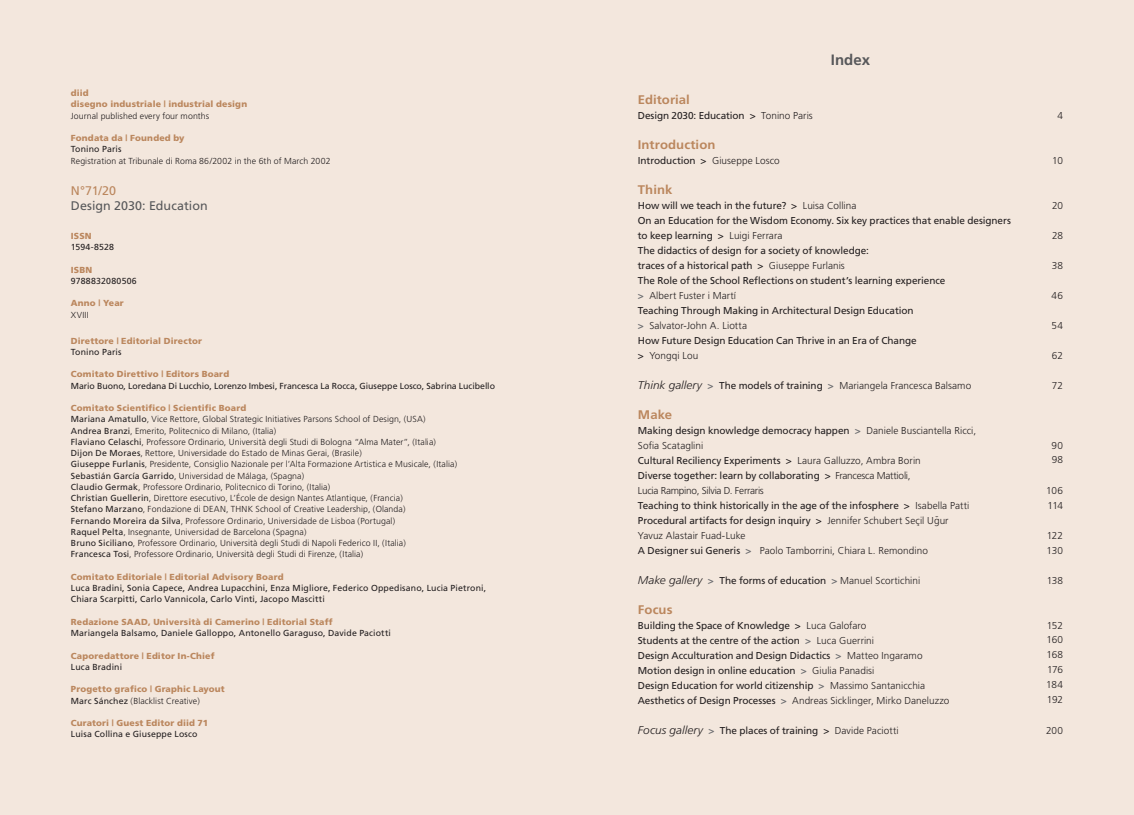
<style>
.page{position:relative;width:1134px;height:815px;background:#f3e7dd}
.page>*{position:absolute;margin:0;border:0;box-sizing:border-box;transform-origin:0 0}
.t1{font:700 15px "Frutiger";color:#57585a}
.t2{font:700 12.5px "Frutiger";letter-spacing:.005em;color:#bb875e;scale:1.05 1}
.t3{font:12.5px "Frutiger";color:#57585a}
.t4{font:12.5px "Frutiger";color:#bb875e}
.t5{font:10px/15px "Frutiger";letter-spacing:-.01em;color:#231f20}
.t6{font:300 10px "Frutiger";letter-spacing:.005em;color:#231f20}
.t7{font:300 8.75px/11.2px "Frutiger";letter-spacing:.01em;color:#231f20}
.t8{font:8.75px/11.2px "Frutiger";letter-spacing:.01em;color:#231f20}
.t9{font:900 8.75px/11.2px "Frutiger";letter-spacing:.015em;color:#bb875e}
.s1{font-weight:400}
.s2{font-weight:300}
.s3{font-weight:700;color:#6c6d70}
.s4{font-style:italic;font-size:11.25px}
.s5{font-weight:300;font-style:italic;font-size:11.25px}
</style>
<div class="page">
<p class="t9" style="left:71px;top:87px;width:178px">diid<br>disegno industriale | industrial design</p>
<p class="t9" style="left:71px;top:132px;width:115px">Fondata da | Founded by</p>
<p class="t7" style="left:71px;top:110px;width:140px">Journal published every four months</p>
<p class="t8" style="left:71px;top:144px;width:52px">Tonino Paris</p>
<p class="t7" style="left:71px;top:155px;width:261px">Registration at Tribunale di Roma 86/2002 in the 6th of March 2002</p>
<p class="t3" style="left:71px;top:199px;width:138px">Design 2030: Education</p>
<p class="t4" style="left:71px;top:184px;width:47px">N°71/20</p>
<p class="t9" style="left:71px;top:230px;width:22px">ISSN</p>
<p class="t9" style="left:71px;top:264px;width:23px">ISBN</p>
<p class="t9" style="left:71px;top:297px;width:54px">Anno | Year</p>
<p class="t9" style="left:71px;top:335px;width:133px">Direttore | Editorial Director</p>
<p class="t9" style="left:71px;top:369px;width:160px">Comitato Direttivo | Editors Board</p>
<p class="t9" style="left:71px;top:402px;width:177px">Comitato Scientifico | Scientific Board</p>
<p class="t8" style="left:71px;top:242px;width:45px">1594-8528</p>
<p class="t8" style="left:71px;top:275px;width:67px">9788832080506</p>
<p class="t7" style="left:71px;top:309px;width:19px">XVIII</p>
<p class="t8" style="left:71px;top:346px;width:52px">Tonino Paris</p>
<p class="t8" style="left:71px;top:380px;width:426px">Mario Buono, Loredana Di Lucchio, Lorenzo Imbesi, Francesca La Rocca, Giuseppe Losco, Sabrina Lucibello</p>
<p class="t7" style="left:71px;top:414px;width:388px"><span class="s1">Mariana Amatullo</span>, Vice Rettore, Global Strategic Initiatives Parsons School of Design, (USA)<br><span class="s1">Andrea Branzi</span>, Emerito, Politecnico di Milano, (Italia)<br><span class="s1">Flaviano Celaschi</span>, Professore Ordinario, Università degli Studi di Bologna “Alma Mater”, (Italia)<br><span class="s1">Dijon De Moraes</span>, Rettore, Universidade do Estado de Minas Gerai, (Brasile)<br><span class="s1">Giuseppe Furlanis</span>, Presidente, Consiglio Nazionale per l’Alta Formazione Artistica e Musicale, (Italia)<br><span class="s1">Sebastián García Garrido</span>, Universidad de Málaga, (Spagna)<br><span class="s1">Claudio Germak</span>, Professore Ordinario, Politecnico di Torino, (Italia)<br><span class="s1">Christian Guellerin</span>, Direttore esecutivo, L’École de design Nantes Atlantique, (Francia)<br><span class="s1">Stefano Marzano</span>, Fondazione di DEAN, THNK School of Creative Leadership, (Olanda)<br><span class="s1">Fernando Moreira da Silva</span>, Professore Ordinario, Universidade de Lisboa (Portugal)<br><span class="s1">Raquel Pelta</span>, Insegnante, Universidad de Barcelona (Spagna)<br><span class="s1">Bruno Siciliano</span>, Professore Ordinario, Università degli Studi di Napoli Federico II, (Italia)<br><span class="s1">Francesca Tosi</span>, Professore Ordinario, Università degli Studi di Firenze, (Italia)</p>
<p class="t8" style="left:71px;top:582px;width:417px">Luca Bradini, Sonia Capece, Andrea Lupacchini, Enza Migliore, Federico Oppedisano, Lucia Pietroni,<br>Chiara Scarpitti, Carlo Vannicola, Carlo Vinti, Jacopo Mascitti</p>
<p class="t8" style="left:71px;top:627px;width:322px">Mariangela Balsamo, Daniele Galloppo, Antonello Garaguso, Davide Paciotti</p>
<p class="t8" style="left:71px;top:661px;width:53px">Luca Bradini</p>
<p class="t7" style="left:71px;top:695px;width:131px"><span class="s1">Marc Sánchez</span> (Blacklist Creative)</p>
<p class="t8" style="left:71px;top:729px;width:128px">Luisa Collina e Giuseppe Losco</p>
<p class="t9" style="left:71px;top:571px;width:214px">Comitato Editoriale | Editorial Advisory Board</p>
<p class="t9" style="left:71px;top:616px;width:263px">Redazione SAAD, Università di Camerino | Editorial Staff</p>
<p class="t9" style="left:71px;top:650px;width:145px">Caporedattore | Editor In-Chief</p>
<p class="t9" style="left:71px;top:684px;width:155px">Progetto grafico | Graphic Layout</p>
<p class="t9" style="left:71px;top:717px;width:139px">Curatori | Guest Editor diid 71</p>
<h1 class="t1" style="left:831px;top:51px;width:41px">Index</h1>
<p class="t2" style="left:638px;top:92px;width:51px">Editorial</p>
<p class="t2" style="left:638px;top:137px;width:75px">Introduction</p>
<p class="t2" style="left:638px;top:182px;width:34px">Think</p>
<p class="t5" style="left:638px;top:108px;width:176px">Design 2030: Education &gt; <span class="s2">Tonino Paris</span></p>
<p class="t5" style="left:638px;top:153px;width:143px">Introduction &gt; <span class="s2">Giuseppe Losco</span></p>
<p class="t5" style="left:638px;top:198px;width:375px">How will we teach in the future? &gt; <span class="s2">Luisa Collina<br></span>On an Education for the Wisdom Economy. Six key practices that enable designers to keep learning &gt; <span class="s2">Luigi Ferrara<br></span>The didactics of design for a society of knowledge:<br>traces of a historical path &gt; <span class="s2">Giuseppe Furlanis<br></span>The Role of the School Reflections on student’s learning experience<br><span class="s3">&gt;</span> <span class="s2">Albert Fuster i Martí<br></span>Teaching Through Making in Architectural Design Education<br><span class="s3">&gt;</span> <span class="s2">Salvator-John A. Liotta<br></span>How Future Design Education Can Thrive in an Era of Change<br>&gt; <span class="s2">Yongqi Lou</span></p>
<p class="t6" style="left:638px;top:379px;width:335px"><span class="s4">Think gallery</span> <span class="s3">&gt;</span> <span class="s1">The models of training</span> <span class="s3">&gt;</span> Mariangela Francesca Balsamo</p>
<p class="t5" style="left:638px;top:423px;width:340px">Making design knowledge democracy happen <span class="s3">&gt;</span> <span class="s2">Daniele Busciantella Ricci, Sofia Scataglini<br></span>Cultural Reciliency Experiments &gt; <span class="s2">Laura Galluzzo, Ambra Borin<br></span>Diverse together: learn by collaborating &gt; <span class="s2">Francesca Mattioli,<br>Lucia Rampino, Silvia D. Ferraris<br></span>Teaching to think historically in the age of the infosphere &gt; <span class="s2">Isabella Patti </span>Procedural artifacts for design inquiry &gt; <span class="s2">Jennifer Schubert Seçil Ugur Yavuz Alastair Fuad-Luke<br></span>A Designer sui Generis <span class="s3">&gt;</span> <span class="s2">Paolo Tamborrini, Chiara L. Remondino</span></p>
<p class="t5" style="left:638px;top:573px;width:284px"><span class="s5">Make gallery</span> <span class="s3">&gt;</span> The forms of education <span class="s3">&gt;</span> <span class="s2">Manuel Scortichini</span></p>
<p class="t5" style="left:638px;top:618px;width:313px">Building the Space of Knowledge &gt; <span class="s2">Luca Galofaro<br></span>Students at the centre of the action <span class="s3">&gt;</span> <span class="s2">Luca Guerrini<br></span>Design Acculturation and Design Didactics <span class="s3">&gt;</span> <span class="s2">Matteo Ingaramo </span>Motion design in online education <span class="s3">&gt;</span> <span class="s2">Giulia Panadisi<br></span>Design Education for world citizenship <span class="s3">&gt;</span> <span class="s2">Massimo Santanicchia </span>Aesthetics of Design Processes <span class="s3">&gt;</span> <span class="s2">Andreas Sicklinger, Mirko Daneluzzo</span></p>
<p class="t5" style="left:638px;top:723px;width:262px"><span class="s5">Focus gallery</span> <span class="s3">&gt;</span> The places of training &gt; <span class="s2">Davide Paciotti</span></p>
<p class="t2" style="left:638px;top:407px;width:34px">Make</p>
<p class="t6" style="left:936px;top:514px;width:4px">˘</p>
<p class="t2" style="left:638px;top:602px;width:35px">Focus</p>
<p class="t6" style="left:1057px;top:110px;width:7px">4</p>
<p class="t6" style="left:1052px;top:155px;width:12px">10</p>
<p class="t6" style="left:1052px;top:200px;width:13px">20</p>
<p class="t6" style="left:1052px;top:230px;width:13px">28</p>
<p class="t6" style="left:1052px;top:260px;width:13px">38</p>
<p class="t6" style="left:1052px;top:290px;width:13px">46</p>
<p class="t6" style="left:1052px;top:320px;width:13px">54</p>
<p class="t6" style="left:1052px;top:349px;width:13px">62</p>
<p class="t6" style="left:1052px;top:380px;width:13px">72</p>
<p class="t6" style="left:1051px;top:439px;width:13px">90</p>
<p class="t6" style="left:1052px;top:454px;width:13px">98</p>
<p class="t6" style="left:1046px;top:484px;width:18px">106</p>
<p class="t6" style="left:1047px;top:500px;width:17px">114</p>
<p class="t6" style="left:1047px;top:529px;width:18px">122</p>
<p class="t6" style="left:1047px;top:545px;width:18px">130</p>
<p class="t6" style="left:1047px;top:574px;width:18px">138</p>
<p class="t6" style="left:1047px;top:619px;width:18px">152</p>
<p class="t6" style="left:1047px;top:664px;width:18px">176</p>
<p class="t6" style="left:1046px;top:634px;width:18px">160</p>
<p class="t6" style="left:1046px;top:649px;width:18px">168</p>
<p class="t6" style="left:1046px;top:679px;width:18px">184</p>
<p class="t6" style="left:1047px;top:694px;width:18px">192</p>
<p class="t6" style="left:1046px;top:724px;width:19px">200</p>
</div>
